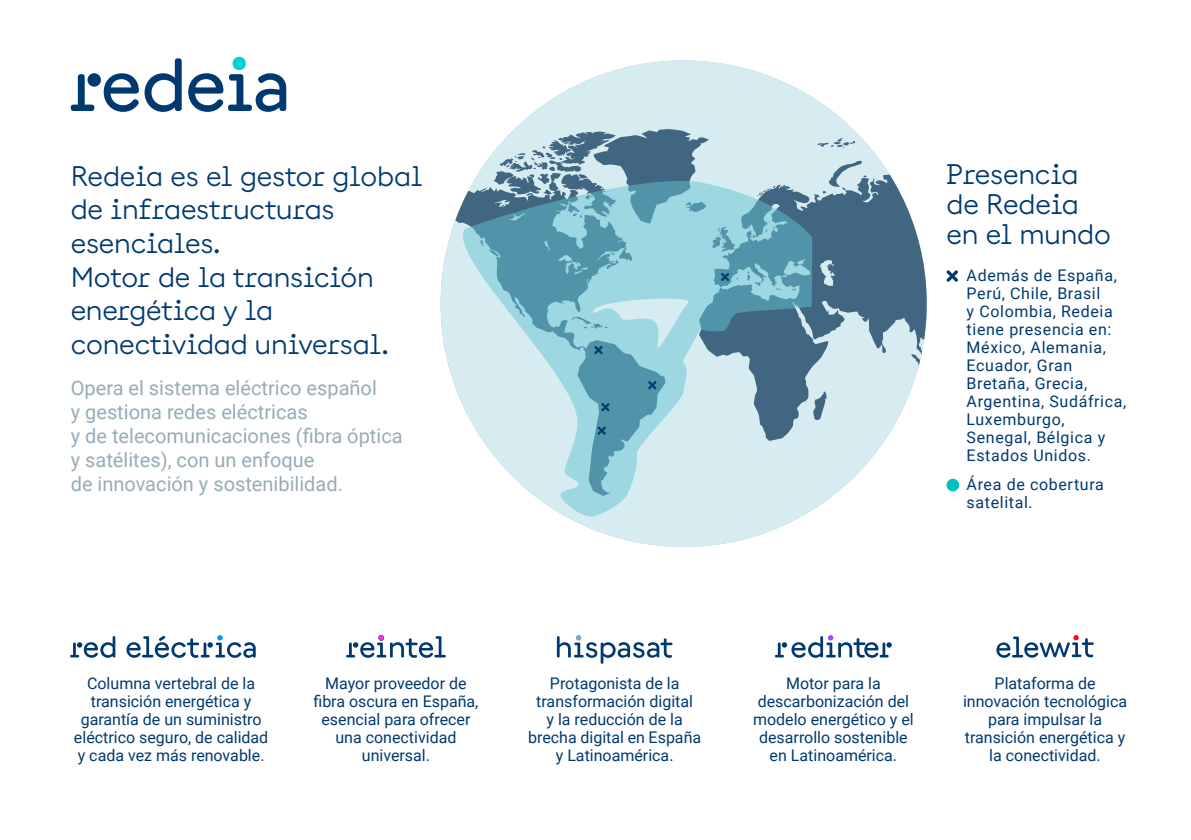
<style>
.page{position:relative;width:1191px;height:840px;background:#fff}
.page>*{position:absolute;margin:0;border:0;box-sizing:border-box;transform-origin:0 0}
.t1{font:28px/33.6px "Documan";letter-spacing:-.005em;color:#003970}
.t2{font:20px/24px "Roboto";color:#96acb6}
.t3{font:16px/18px "Roboto";color:#003970;text-align:center}
.t4{font:16px/18px "Roboto";letter-spacing:.04em;color:#003970}
</style>
<div class="page">
<svg style="left:70px;top:57px;width:216px;height:55px"></svg>
<svg style="left:70px;top:636px;width:45px;height:21px"></svg>
<svg style="left:126px;top:635px;width:130px;height:22px"></svg>
<svg style="left:346px;top:635px;width:100px;height:22px"></svg>
<svg style="left:557px;top:635px;width:115px;height:28px"></svg>
<svg style="left:775px;top:635px;width:117px;height:22px"></svg>
<svg style="left:996px;top:635px;width:97px;height:22px"></svg>
<svg style="left:946px;top:270px;width:12px;height:12px"></svg>
<svg style="left:946px;top:478px;width:13px;height:13px"></svg>
<svg style="left:514px;top:60px;width:339px;height:486px;fill:#d6ecf1"></svg>
<svg style="left:440px;top:129px;width:486px;height:367px"></svg>
<svg style="left:463px;top:181px;width:349px;height:335px;background:#9bc5d1"></svg>
<svg style="left:721px;top:273px;width:8px;height:8px"></svg>
<svg style="left:594px;top:346px;width:8px;height:8px"></svg>
<svg style="left:648px;top:381px;width:8px;height:8px"></svg>
<svg style="left:601px;top:403px;width:8px;height:8px"></svg>
<svg style="left:597px;top:426px;width:9px;height:8px"></svg>
<h1 class="t1" style="left:71px;top:155px;width:354px">Redeia es el gestor global de infraestructuras esenciales.<br>Motor de la transición energética y la conectividad universal.</h1>
<p class="t2" style="left:71px;top:375px;width:333px">Opera el sistema eléctrico español<br>y gestiona redes eléctricas<br>y de telecomunicaciones (fibra óptica y satélites), con un enfoque<br>de innovación y sostenibilidad.</p>
<h1 class="t1" style="left:946px;top:156px;width:166px;line-height:30px">Presencia de Redeia en el mundo</h1>
<p class="t4" style="left:966px;top:265px;width:161px">Además de España,<br>Perú, Chile, Brasil<br>y Colombia, Redeia tiene presencia en:<br>México, Alemania,<br>Ecuador, Gran<br>Bretaña, Grecia,<br>Argentina, Sudáfrica,<br>Luxemburgo,<br>Senegal, Bélgica y<br>Estados Unidos.</p>
<p class="t4" style="left:966px;top:474px;width:139px">Área de cobertura satelital.</p>
<p class="t3" style="left:74px;top:673px;width:196px">Columna vertebral de la transición energética y garantía de un suministro eléctrico seguro, de calidad y cada vez más renovable.</p>
<p class="t3" style="left:313px;top:673px;width:166px">Mayor proveedor de fibra oscura en España, esencial para ofrecer una conectividad universal.</p>
<p class="t3" style="left:528px;top:673px;width:175px">Protagonista de la transformación digital<br>y la reducción de la brecha digital en España y Latinoamérica.</p>
<p class="t3" style="left:753px;top:673px;width:162px">Motor para la descarbonización del modelo energético y el desarrollo sostenible en Latinoamérica.</p>
<p class="t3" style="left:963px;top:673px;width:166px">Plataforma de innovación tecnológica para impulsar la transición energética y la conectividad.</p>
</div>
